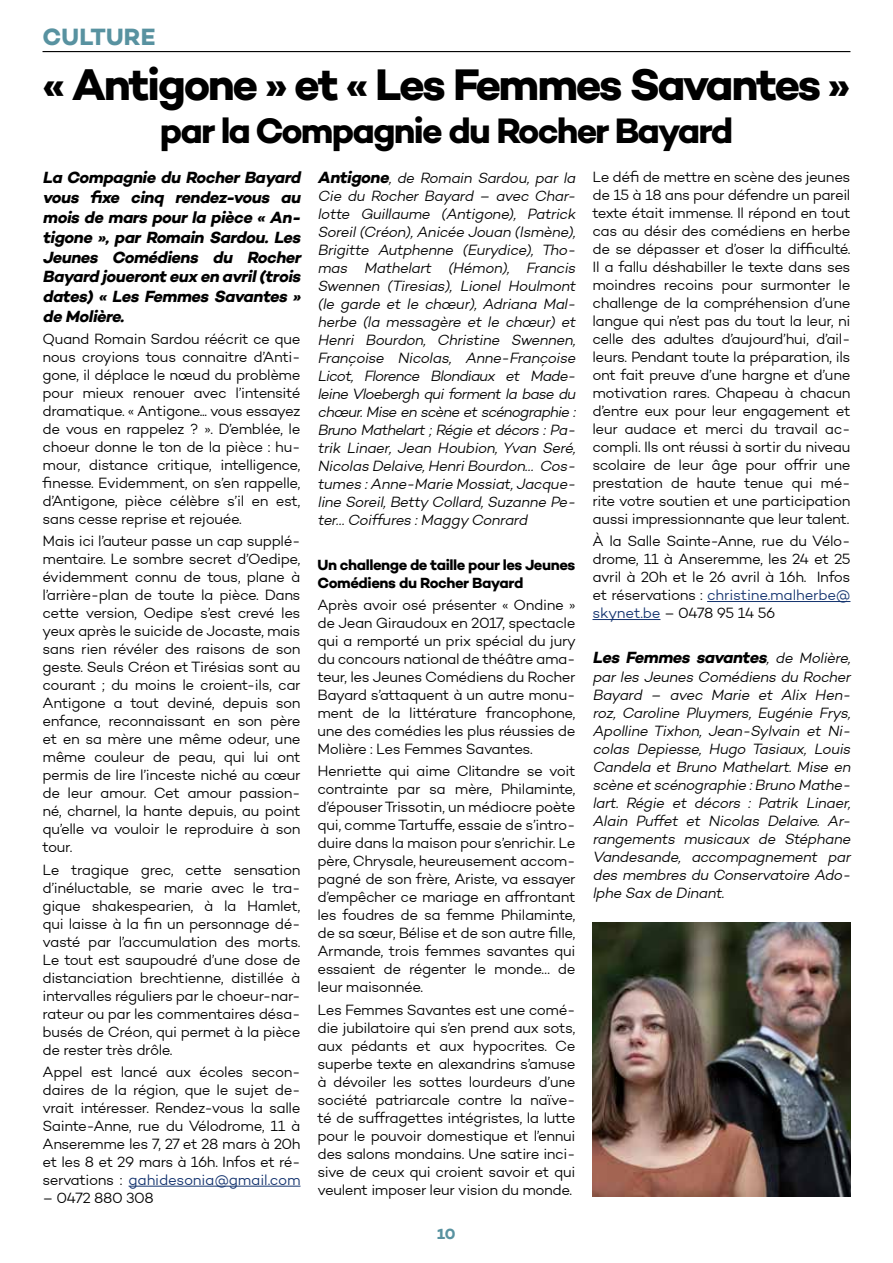
<style>
.page{position:relative;width:893px;height:1263px;background:#fff}
.page>*{position:absolute;margin:0;border:0;box-sizing:border-box;transform-origin:0 0}
.t1{font:700 45px "Campton";letter-spacing:-.055em;color:#000}
.t2{font:700 36px "Campton";letter-spacing:-.055em;color:#000}
.t3{font:700 24px "Campton";color:#5892a0}
.t4{font:italic 700 16.5px/19.8px "Campton";color:#000;text-align:justify}
.t5{font:300 15px/18px "Campton";letter-spacing:-.03em;color:#000;text-align:justify}
.t6{font:italic 300 15px/18px "Campton";color:#000;text-align:justify}
.t7{font:700 15px/18px "Campton";letter-spacing:-.03em;color:#000}
.t8{font:700 15px "Campton";color:#5892a0}
.s1{color:#12326e}
.s2{font-weight:300;font-size:15px}
.s3{font-weight:700;font-size:16.5px}
</style>
<div class="page">
<hr style="left:43px;top:51px;width:807px;height:1px;background:#000">
<hr style="left:129px;top:1186px;width:171px;height:1px;background:#12326e">
<hr style="left:707px;top:601px;width:143px;height:1px;background:#12326e">
<hr style="left:592px;top:619px;width:68px;height:1px;background:#12326e">
<img style="left:592px;top:923px;width:258px;height:274px">
<h3 class="t3" style="left:43px;top:21px;width:114px">CULTURE</h3>
<h1 class="t1" style="left:43px;top:56px;width:809px">« Antigone » et « Les Femmes Savantes »</h1>
<h2 class="t2" style="left:160px;top:108px;width:575px">par la Compagnie du Rocher Bayard</h2>
<p class="t4" style="left:43px;top:168px;width:263px">La Compagnie du RocherBayard vous fixe cinq rendez-vous au mois de mars pourla pièce « An&shy;tigone », par Romain Sardou. Les Jeunes Comédiens du Rocher Bayard joueronteux en avril(trois dates) « Les Femmes Savantes » de Molière.</p>
<p class="t5" style="left:43px;top:330px;width:260px">Quand Romain Sardou réécrit ce que nous croyions tous connaitre d’Anti&shy;gone, il déplace le nœud du problème pour mieux renouer avec l’intensité dramatique. « Antigone... vous essayez de vous en rappelez ? ». D’emblée, le choeur donne le ton de la pièce : hu&shy;mour, distance critique, intelligence, finesse. Evidemment, on s’en rappelle, d’Antigone, pièce célèbre s’il en est, sans cesse reprise et rejouée.</p>
<p class="t5" style="left:43px;top:532px;width:260px">Mais ici l’auteur passe un cap supplé&shy;mentaire. Le sombre secret d’Oedipe, évidemment connu de tous, plane à l’arrière-plan de toute la pièce. Dans cette version, Oedipe s’est crevé les yeux après le suicide de Jocaste, mais sans rien révéler des raisons de son geste. Seuls Créon et Tirésias sont au courant ; du moins le croient-ils, car Antigone a tout deviné, depuis son enfance, reconnaissant en son père et en sa mère une même odeur, une même couleur de peau, qui lui ont permis de lire l’inceste niché au cœur de leur amour. Cet amour passion&shy;né, charnel, la hante depuis, au point qu’elle va vouloir le reproduire à son tour.</p>
<p class="t5" style="left:43px;top:860px;width:260px">Le tragique grec, cette sensation d’inéluctable, se marie avec le tra&shy;gique shakespearien, à la Hamlet, qui laisse à la fin un personnage dé&shy;vasté par l’accumulation des morts.<br>Le tout est saupoudré d’une dose de distanciation brechtienne, distillée à intervalles réguliers par le choeur-nar&shy;rateur ou par les commentaires désa&shy;busés de Créon, qui permet à la pièce de rester très drôle.</p>
<p class="t5" style="left:43px;top:1063px;width:260px">Appel est lancé aux écoles secon&shy;daires de la région, que le sujet de&shy;vrait intéresser. Rendez-vous la salle Sainte-Anne, rue du Vélodrome, 11 à Anseremme les 7, 27 et 28 mars à 20h et les 8 et 29 mars à 16h. Infos et ré&shy;servations : <span class="s1">gahidesonia@gmail.com</span></p>
<p class="t5" style="left:43px;top:1189px;width:113px">– 0472 880 308</p>
<p class="t5" style="left:592px;top:168px;width:260px">Le défi de mettre en scène des jeunes de 15 à 18 ans pour défendre un pareil texte était immense. Il répond en tout cas au désir des comédiens en herbe de se dépasser et d’oser la difficulté.<br>Il a fallu déshabiller le texte dans ses moindres recoins pour surmonter le challenge de la compréhension d’une langue qui n’est pas du tout la leur, ni celle des adultes d’aujourd’hui, d’ail&shy;leurs. Pendant toute la préparation, ils ont fait preuve d’une hargne et d’une motivation rares. Chapeau à chacun d’entre eux pour leur engagement et leur audace et merci du travail ac&shy;compli. Ils ont réussi à sortir du niveau scolaire de leur âge pour offrir une prestation de haute tenue qui mé&shy;rite votre soutien et une participation aussi impressionnante que leur talent.</p>
<p class="t5" style="left:592px;top:532px;width:260px">À la Salle Sainte-Anne, rue du Vélo&shy;drome, 11 à Anseremme, les 24 et 25 avril à 20h et le 26 avril à 16h. Infos et réservations : <span class="s1">christine.malherbe@ skynet.be</span> – 0478 95 14 56</p>
<p class="t4" style="left:592px;top:647px;width:263px">Les Femmes savantes<span class="s2">, de Molière,</span></p>
<p class="t6" style="left:592px;top:668px;width:263px">par les Jeunes Comédiens du Rocher Bayard – avec Marie et Alix Hen&shy;roz, Caroline Pluymers, Eugénie Frys, Apolline Tixhon, Jean-Sylvain et Ni&shy;colas Depiesse, Hugo Tasiaux, Louis Candela et Bruno Mathelart. Mise en scène etscénographie :Bruno Mathe&shy;lart. Régie et décors : Patrik Linaer, Alain Puffet et Nicolas Delaive. Ar&shy;rangements musicaux de Stéphane Vandesande, accompagnement par des membres du Conservatoire Ado&shy;lphe Sax de Dinant.</p>
<p class="t6" style="left:317px;top:169px;width:263px"><span class="s3">Antigone</span>, de Romain Sardou, par la Cie du Rocher Bayard – avec Char&shy;lotte Guillaume (Antigone), Patrick Soreil(Créon),Anicée Jouan (Ismène), Brigitte Autphenne (Eurydice), Tho&shy;mas Mathelart (Hémon), Francis Swennen (Tiresias), Lionel Houlmont (le garde et le chœur), Adriana Mal&shy;herbe (la messagère et le chœur) et Henri Bourdon, Christine Swennen, Françoise Nicolas, Anne-Françoise Licot, Florence Blondiaux et Made&shy;leine Vloebergh qui forment la base du chœur.Mise en scène etscénographie :<br>Bruno Mathelart;Régie etdécors: Pa&shy;trik Linaer, Jean Houbion, Yvan Seré, Nicolas Delaive,HenriBourdon… Cos&shy;tumes :Anne-Marie Mossiat,Jacque&shy;line Soreil,Betty Collard,Suzanne Pe&shy;ter… Coiffures :Maggy Conrard</p>
<p class="t7" style="left:317px;top:555px;width:259px">Un challenge de taille pour les Jeunes<br>Comédiens du Rocher Bayard</p>
<p class="t5" style="left:317px;top:596px;width:260px">Après avoir osé présenter « Ondine » de Jean Giraudoux en 2017, spectacle qui a remporté un prix spécial du jury du concours national de théâtre ama&shy;teur, les Jeunes Comédiens du Rocher Bayard s’attaquent à un autre monu&shy;ment de la littérature francophone, une des comédies les plus réussies de Molière : Les Femmes Savantes.</p>
<p class="t5" style="left:317px;top:762px;width:260px">Henriette qui aime Clitandre se voit contrainte par sa mère, Philaminte, d’épouser Trissotin, un médiocre poète qui, comme Tartuffe, essaie de s’intro&shy;duire dans la maison pour s’enrichir. Le père, Chrysale, heureusement accom&shy;pagné de son frère, Ariste, va essayer d’empêcher ce mariage en affrontant les foudres de sa femme Philaminte, de sa sœur, Bélise et de son autre fille, Armande, trois femmes savantes qui essaient de régenter le monde… de leur maisonnée.</p>
<p class="t5" style="left:317px;top:1000px;width:260px">Les Femmes Savantes est une comé&shy;die jubilatoire qui s’en prend aux sots, aux pédants et aux hypocrites. Ce superbe texte en alexandrins s’amuse à dévoiler les sottes lourdeurs d’une société patriarcale contre la naïve&shy;té de suffragettes intégristes, la lutte pour le pouvoir domestique et l’ennui des salons mondains. Une satire inci&shy;sive de ceux qui croient savoir et qui veulent imposer leur vision du monde.</p>
<p class="t8" style="left:437px;top:1224px;width:20px">10</p>
</div>
